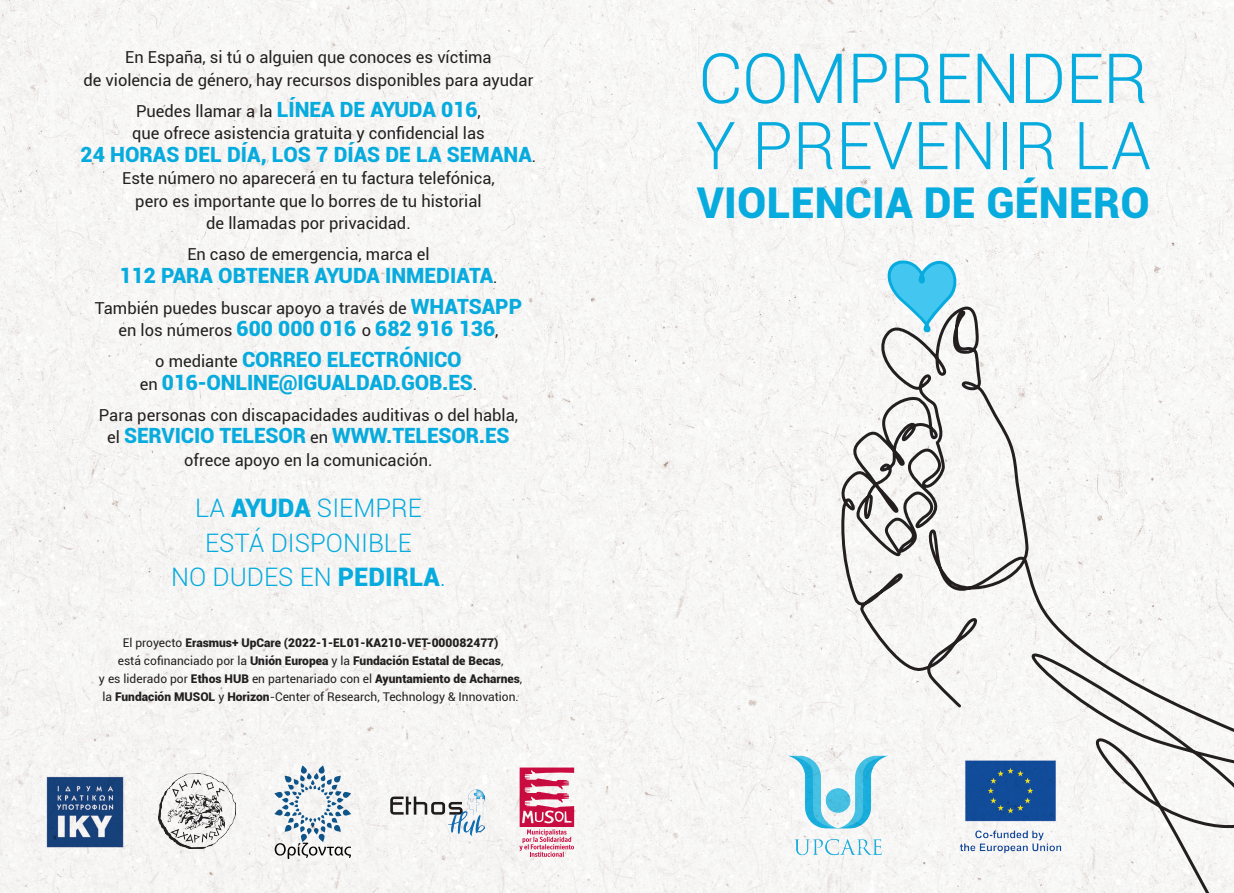
<style>
.page{position:relative;width:1234px;height:893px;background:#fff}
.page>*{position:absolute;margin:0;border:0;box-sizing:border-box;transform-origin:0 0}
.t1{font:300 69.3px "Roboto";letter-spacing:-.01em;color:#08abdd}
.t2{font:300 66.15px "Roboto";color:#08abdd}
.t3{font:900 42.6px "Roboto";letter-spacing:.005em;color:#08abdd}
.t4{font:300 25.5px/34.5px "Roboto";color:#08abdd;text-align:center}
.t5{font:900 21px/22.5px "Roboto";color:#08abdd}
.t6{font:16.5px/22.5px "Roboto";color:#231f20;text-align:center}
.t7{font:900 12px/18px "Roboto";color:#231f20;text-align:center}
.s1{font-weight:900;font-size:21px;color:#08abdd}
.s2{font-weight:400;font-size:16.5px;color:#231f20}
.s3{font-weight:900}
.s4{font-weight:400}
</style>
<div class="page">
<div style="left:0;top:0;width:1233px;height:893px;background:#f7f6f5"></div>
<img style="left:785px;top:754px;width:50px;height:104px">
<svg style="left:519px;top:767px;width:55px;height:90px"></svg>
<img style="left:158px;top:774px;width:77px;height:74px">
<img style="left:390px;top:789px;width:94px;height:46px">
<svg style="left:274px;top:765px;width:77px;height:94px"></svg>
<img style="left:47px;top:777px;width:76px;height:71px">
<svg style="left:835px;top:295px;width:398px;height:598px"></svg>
<svg style="left:882px;top:256px;width:80px;height:79px"></svg>
<p class="t6" style="left:83px;top:46px;width:451px">En España, si tú o alguien que conoces es víctima<br>de violencia de género, hay recursos disponibles para ayudar</p>
<p class="t6" style="left:132px;top:99px;width:354px;text-align:left">Puedes llamar a la <span class="s1">LÍNEA DE AYUDA 016</span>, que ofrece asistencia gratuita y confidencial las</p>
<p class="t5" style="left:81px;top:142px;width:205px">24 HO RAS DEL DÍA, LOS</p>
<p class="t5" style="left:316px;top:142px;width:146px">7 DÍAS DE LA SEMA</p>
<p class="t5" style="left:503px;top:142px;width:34px">NA<span class="s2">.</span></p>
<p class="t6" style="left:122px;top:167px;width:374px">Este número no aparecerá en tu factura telefónica, pero es importante que lo borres de tu historial<br>de llamadas por privacidad.</p>
<p class="t6" style="left:187px;top:243px;width:244px">En caso de emergencia, marca el</p>
<p class="t5" style="left:119px;top:263px;width:113px">112 PARA OBTE</p>
<p class="t5" style="left:269px;top:263px;width:229px">NER AYUDA INMEDIATA<span class="s2">.</span></p>
<p class="t6" style="left:95px;top:296px;width:348px">También puedes buscar apoyo a través de <span class="s1">WHATS</span></p>
<p class="t5" style="left:118px;top:294px;width:405px;text-indent:363px">APP <span class="s2">en los números</span> 600 000 016 <span class="s2">o</span> 682 916 136<span class="s2">,</span></p>
<p class="t5" style="left:155px;top:348px;width:185px"><span class="s2">o mediante</span> CORREO ELECT</p>
<p class="t5" style="left:386px;top:348px;width:63px">RÓNICO</p>
<p class="t5" style="left:140px;top:370px;width:191px"><span class="s2">en</span> 016-ONLINE@IGUAL</p>
<p class="t5" style="left:356px;top:370px;width:122px">DAD.GOB.ES<span class="s2">.</span></p>
<p class="t6" style="left:99px;top:403px;width:420px">Para personas con discapacidades auditivas o del habla,</p>
<p class="t5" style="left:107px;top:424px;width:137px"><span class="s2">el</span> SERVICIO TELESO</p>
<p class="t5" style="left:293px;top:424px;width:59px">R <span class="s2">en</span> WWW</p>
<p class="t5" style="left:386px;top:424px;width:20px">.TELESO</p>
<p class="t5" style="left:465px;top:424px;width:32px">R.ES</p>
<p class="t6" style="left:184px;top:448px;width:250px">ofrece apoyo en la comunicación.</p>
<h3 class="t4" style="left:171px;top:490px;width:276px">LA <span class="s3">AYUDA</span> SIEMPRE<br>ESTÁ DISPONIBLE<br>NO DUDES EN <span class="s3">PEDIRLA</span>.</h3>
<p class="t7" style="left:99px;top:633px;width:424px"><span class="s4">El proyecto</span> ERASMUS+ UPCARE (2022-1-EL01-KA210-VET-000082477)<br><span class="s4">está cofinanciado por la</span> UNIÓN EUROPEA <span class="s4">y la</span> FUNDACIÓN ESTATAL DE BECAS<span class="s4">,<br>y es liderado por</span> ETHOS HUB <span class="s4">en partenariado con el</span> AYUNTAMIENTO DE ACHARNES<span class="s4">, la</span> FUNDACIÓN MUSOL <span class="s4">y</span> HORIZON<span class="s4">-Center of Research, Technology &amp; Innovation.</span></p>
<h1 class="t1" style="left:698px;top:30px;width:451px">COMPRENDER</h1>
<h2 class="t2" style="left:695px;top:100px;width:457px">Y PREVENIR LA</h2>
<h3 class="t3" style="left:696px;top:173px;width:449px">VIOLENCIA DE GÉNERO</h3>
</div>
